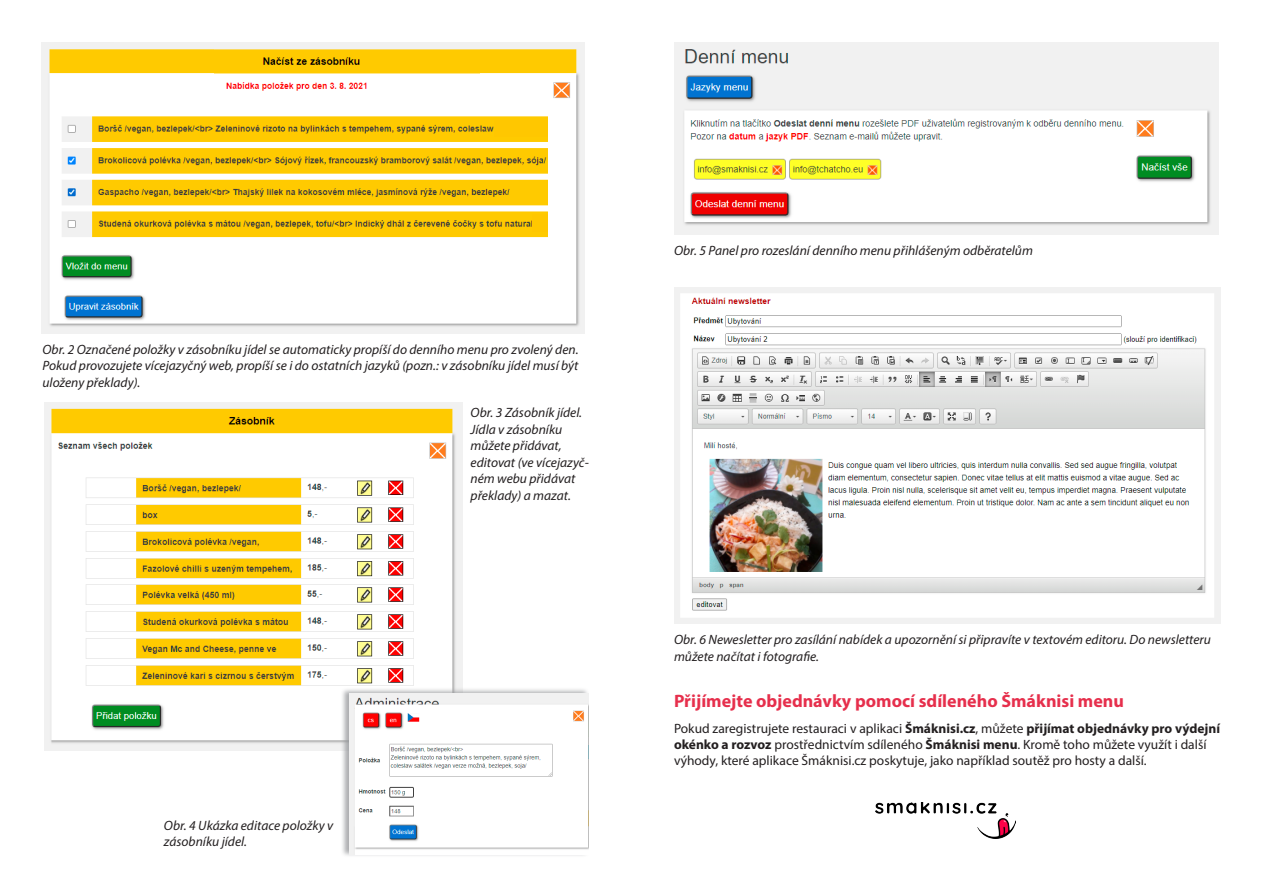
<style>
.page{position:relative;width:1263px;height:893px;background:#fff}
.page>*{position:absolute;margin:0;border:0;box-sizing:border-box;transform-origin:0 0}
.t1{font:700 18px "Myriad Pro";color:#e62f4c}
.t2{font:italic 13.5px/16.5px "Myriad Pro";color:#231f20}
.t3{font:13.5px/16.2px "Myriad Pro";color:#231f20}
.s1{font-weight:700}
</style>
<div class="page">
<img style="left:41px;top:43px;width:543px;height:290px">
<img style="left:44px;top:402px;width:418px;height:348px">
<img style="left:674px;top:43px;width:544px;height:192px">
<img style="left:674px;top:288px;width:546px;height:336px">
<div style="left:494px;top:121px;width:54px;height:16px;background:#ffc700"></div>
<div style="left:532px;top:214px;width:16px;height:18px;background:#ffc700"></div>
<img style="left:214px;top:43px;width:266px;height:63px">
<div style="left:340px;top:687px;width:249px;height:170px;background:#939598;opacity:.75"></div>
<img style="left:349px;top:693px;width:240px;height:161px">
<img style="left:875px;top:802px;width:140px;height:37px">
<div style="left:772px;top:296px;width:172px;height:14px;background:#fff"></div>
<p class="t2" style="left:43px;top:341px;width:537px;text-align:justify">Obr. 2 Označené položky v zásobníku jídel se automaticky propíší do denního menu pro zvolený den.<br>Pokud provozujete vícejazyčný web, propíší se i do ostatních jazyků (pozn.: v zásobníku jídel musí být uloženy překlady).</p>
<p class="t2" style="left:471px;top:404px;width:120px">Obr. 3 Zásobník jídel.<br>Jídla v zásobníku můžete přidávat, editovat (ve vícejazyč&shy;ném webu přidávat překlady) a mazat.</p>
<p class="t2" style="left:164px;top:817px;width:171px">Obr. 4 Ukázka editace položky v zásobníku jídel.</p>
<p class="t2" style="left:674px;top:242px;width:360px">Obr. 5 Panel pro rozeslání denního menu přihlášeným odběratelům</p>
<p class="t2" style="left:674px;top:631px;width:538px">Obr. 6 Newesletter pro zasílání nabídek a upozornění si připravíte v textovém editoru. Do newsletteru můžete načítat i fotografie.</p>
<p class="t1" style="left:674px;top:689px;width:451px">Přijímejte objednávky pomocí sdíleného Šmáknisi menu</p>
<p class="t3" style="left:674px;top:720px;width:547px">Pokud zaregistrujete restauraci v aplikaci <span class="s1">Šmáknisi.cz</span>, můžete <span class="s1">přijímat objednávky pro výdejní okénko a rozvoz</span> prostřednictvím sdíleného <span class="s1">Šmáknisi menu</span>. Kromě toho můžete využít i další výhody, které aplikace Šmáknisi.cz poskytuje, jako například soutěž pro hosty a další.</p>
</div>
